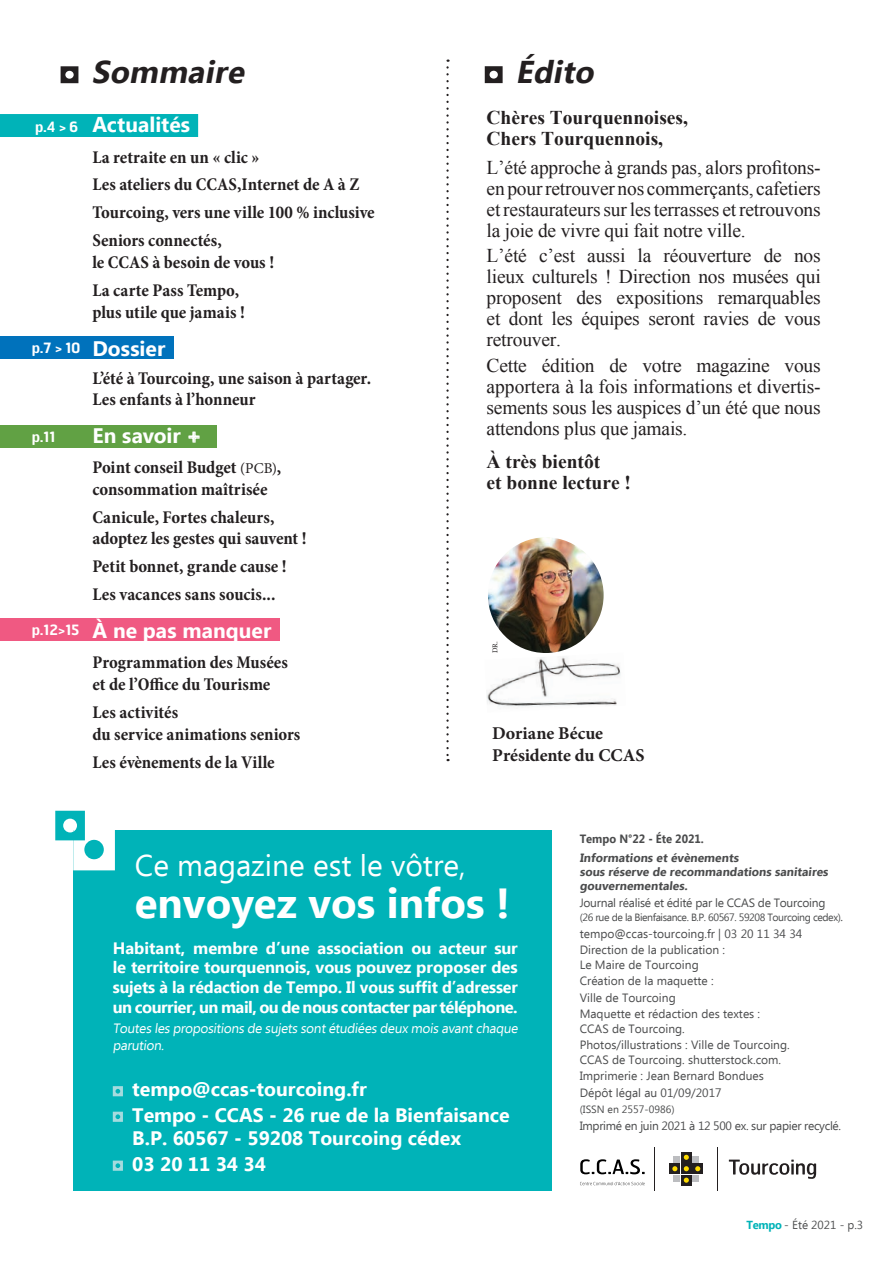
<style>
.page{position:relative;width:893px;height:1263px;background:#fff}
.page>*{position:absolute;margin:0;border:0;box-sizing:border-box;transform-origin:0 0}
.t1{font:700 42px "Ebrima";color:#fff}
.t2{font:italic 700 31.5px "Ebrima";color:#231f20}
.t3{font:30px "Ebrima";color:#fff}
.t4{font:700 21px "Ebrima";color:#fff}
.t5{font:19.5px/21px "Times New Roman";letter-spacing:-.01em;color:#231f20;text-align:justify}
.t6{font:700 19.5px/23.4px "Ebrima";color:#fff}
.t7{font:700 19.5px/21px "Times New Roman";color:#231f20}
.t8{font:700 condensed 18px/21.6px "Minion Pro";color:#231f20}
.t9{font:700 18px "Minion Pro";letter-spacing:-.005em;color:#231f20}
.t10{font:700 16.5px/19.8px "Ebrima";letter-spacing:-.03em;color:#fff;text-align:justify}
.t11{font:600 14.25px "Hermes FB";letter-spacing:-.01em;color:#fff}
.t12{font:13.5px/16.2px "Ebrima";color:#fff}
.t13{font:12px/14.4px "Ebrima";color:#4b4c4d}
.t14{font:700 12px/14.4px "Ebrima";color:#4b4c4d}
.t15{font:12px "Ebrima";letter-spacing:-.025em;color:#4b4c4d}
.t16{font:12px "Ebrima";letter-spacing:-.02em;color:#4b4c4d;scale:.93 1}
.t17{font:700 12px "Ebrima";color:#4b4c4d;scale:.93 1}
.t18{font:11.7px "Ebrima";color:#4e4f50}
.t19{font:10.5px "Ebrima";letter-spacing:-.04em;color:#4b4c4d}
.t20{font:10.5px "Ebrima";color:#4b4c4d}
.t21{font:7.5px "Minion Pro";color:#231f20}
.s1{font-weight:400;font-stretch:normal;font-size:15px}
.s2{font-size:12px}
.s3{font-weight:700;color:#00b3b8}
</style>
<div class="page">
<hr style="left:717px;top:1147px;width:1px;height:43px;background:#231f20">
<hr style="left:655px;top:1147px;width:1px;height:43px;background:#231f20">
<div style="left:681px;top:1152px;width:10px;height:10px;background:#231f20"></div>
<div style="left:693px;top:1164px;width:10px;height:10px;background:#231f20"></div>
<div style="left:670px;top:1164px;width:10px;height:10px;background:#231f20"></div>
<div style="left:681px;top:1175px;width:10px;height:10px;background:#231f20"></div>
<svg style="left:672px;top:1155px;width:28px;height:28px"></svg>
<svg style="left:729px;top:1159px;width:87px;height:20px"></svg>
<svg style="left:580px;top:1159px;width:65px;height:15px"></svg>
<svg style="left:580px;top:1182px;width:65px;height:3px"></svg>
<svg style="left:61px;top:66px;width:17px;height:17px"></svg>
<div style="left:0;top:336px;width:174px;height:23px;background:#0072bc"></div>
<div style="left:0;top:114px;width:198px;height:23px;background:#00b3b8"></div>
<div style="left:0;top:425px;width:217px;height:23px;background:#61a144"></div>
<div style="left:0;top:618px;width:279px;height:23px;background:#f05982"></div>
<svg style="left:485px;top:66px;width:18px;height:17px"></svg>
<svg style="left:446px;top:60px;width:3px;height:701px"></svg>
<div style="left:74px;top:830px;width:478px;height:361px;background:#00b3b8"></div>
<svg style="left:55px;top:811px;width:60px;height:59px"></svg>
<svg style="left:113px;top:1086px;width:10px;height:10px"></svg>
<svg style="left:113px;top:1112px;width:10px;height:10px"></svg>
<svg style="left:113px;top:1160px;width:10px;height:11px"></svg>
<img style="left:488px;top:537px;width:116px;height:116px;border-radius:58px">
<img style="left:487px;top:656px;width:134px;height:51px">
<p class="t2" style="left:91px;top:48px;width:163px">Sommaire</p>
<p class="t11" style="left:35px;top:117px;width:45px">p.4 &gt; 6</p>
<p class="t11" style="left:32px;top:339px;width:50px">p.7 &gt; 10</p>
<p class="t11" style="left:32px;top:427px;width:25px">p.11</p>
<p class="t11" style="left:32px;top:620px;width:49px">p.12&gt;15</p>
<p class="t4" style="left:92px;top:109px;width:99px">Actualités</p>
<p class="t8" style="left:92px;top:146px;width:169px">La retraite en un « clic »</p>
<p class="t8" style="left:92px;top:174px;width:268px">Les ateliers du CCAS,Internet de A à Z</p>
<p class="t8" style="left:92px;top:202px;width:284px">Tourcoing, vers une ville 100 % inclusive</p>
<p class="t8" style="left:92px;top:230px;width:183px">Seniors connectés,<br>le CCAS à besoin de vous !</p>
<p class="t8" style="left:92px;top:279px;width:154px">La carte Pass Tempo, plus utile que jamais !</p>
<p class="t4" style="left:92px;top:333px;width:74px">Dossier</p>
<p class="t8" style="left:92px;top:367px;width:280px">L’été à Tourcoing, une saison à partager.<br>Les enfants à l’honneur</p>
<p class="t4" style="left:92px;top:420px;width:110px">En savoir +</p>
<p class="t8" style="left:92px;top:457px;width:190px">Point conseil Budget <span class="s1">(PCB)</span>, consommation maîtrisée</p>
<p class="t8" style="left:92px;top:506px;width:216px">Canicule, Fortes chaleurs, adoptez les gestes qui sauvent !</p>
<p class="t8" style="left:92px;top:556px;width:196px">Petit bonnet, grande cause !</p>
<p class="t8" style="left:92px;top:584px;width:184px">Les vacances sans soucis...</p>
<p class="t4" style="left:92px;top:615px;width:180px">À ne pas manquer</p>
<p class="t8" style="left:92px;top:652px;width:197px">Programmation des Musées et de l’Office du Tourisme</p>
<p class="t8" style="left:92px;top:701px;width:209px">Les activités<br>du service animations seniors</p>
<p class="t8" style="left:92px;top:751px;width:184px">Les évènements de la Ville</p>
<p class="t2" style="left:516px;top:48px;width:88px">Édito</p>
<p class="t7" style="left:486px;top:106px;width:203px">Chères Tourquennoises,<br>Chers Tourquennois,</p>
<p class="t5" style="left:487px;top:157px;width:336px">L’été approche à grands pas, alors profitons&shy;en pour retrouver nos commerçants, cafetiers et restaurateurs sur les terrasses et retrouvons la joie de vivre qui fait notre ville.</p>
<p class="t5" style="left:487px;top:245px;width:336px">L’été c’est aussi la réouverture de nos lieux culturels ! Direction nos musées qui proposent des expositions remarquables et dont les équipes seront ravies de vous retrouver.</p>
<p class="t5" style="left:487px;top:354px;width:336px">Cette édition de votre magazine vous apportera à la fois informations et divertis&shy;sements sous les auspices d’un été que nous attendons plus que jamais.</p>
<p class="t7" style="left:487px;top:451px;width:146px">À très bientôt<br>et bonne lecture !</p>
<p class="t21" style="left:490px;top:653px;width:13px;rotate:-90deg">DR.</p>
<p class="t9" style="left:492px;top:721px;width:112px">Doriane Bécue</p>
<p class="t9" style="left:492px;top:742px;width:154px">Présidente du CCAS</p>
<p class="t3" style="left:135px;top:844px;width:332px">Ce magazine est le vôtre,</p>
<p class="t1" style="left:135px;top:872px;width:376px">envoyez vos infos !</p>
<p class="t10" style="left:113px;top:938px;width:406px">Habitant, membre d’une association ou acteur sur le territoire tourquennois, vous pouvez proposer des sujets à la rédaction de Tempo. Il vous suffit d’adresser un courrier, un mail, ou de nous contacter par téléphone.</p>
<p class="t12" style="left:113px;top:1021px;width:409px">Toutes les propositions de sujets sontétudiées deux mois avantchaque parution.</p>
<p class="t6" style="left:132px;top:1079px;width:236px">tempo@ccas-tourcoing.fr</p>
<p class="t6" style="left:132px;top:1104px;width:379px">Tempo - CCAS - 26 rue de la Bienfaisance<br>B.P. 60567 - 59208 Tourcoing cédex</p>
<p class="t6" style="left:132px;top:1153px;width:135px">03 20 11 34 34</p>
<p class="t17" style="left:580px;top:830px;width:135px">Tempo N°22 - Éte 2021.</p>
<p class="t14" style="left:580px;top:851px;width:252px">Informations et évènements<br>sous réserve de recommandations sanitaires gouvernementales.</p>
<p class="t16" style="left:580px;top:894px;width:266px">Journal réalisé et édité par le CCAS de Tourcoing</p>
<p class="t19" style="left:580px;top:910px;width:265px">(26 rue de la Bienfaisance. B.P. 60567. 59208 Tourcoing cedex)<span class="s2">.</span></p>
<p class="t13" style="left:580px;top:927px;width:224px">tempo@ccas-tourcoing.fr | 03 20 11 34 34</p>
<p class="t13" style="left:580px;top:944px;width:147px">Direction de la publication :<br>Le Maire de Tourcoing</p>
<p class="t13" style="left:580px;top:975px;width:135px">Création de la maquette :</p>
<p class="t13" style="left:580px;top:991px;width:97px">Ville de Tourcoing</p>
<p class="t13" style="left:580px;top:1008px;width:182px">Maquette et rédaction des textes :<br>CCAS de Tourcoing.</p>
<p class="t13" style="left:580px;top:1038px;width:212px">Photos/illustrations : Ville de Tourcoing.<br>CCAS de Tourcoing. shutterstock.com.</p>
<p class="t13" style="left:580px;top:1069px;width:186px">Imprimerie : Jean Bernard Bondues</p>
<p class="t13" style="left:580px;top:1086px;width:143px">Dépôt légal au 01/09/2017</p>
<p class="t20" style="left:580px;top:1102px;width:96px">(ISSN en 2557-0986)</p>
<p class="t15" style="left:580px;top:1117px;width:263px">Imprimé en juin 2021 à 12 500 ex. sur papier recyclé.</p>
<p class="t18" style="left:746px;top:1216px;width:118px"><span class="s3">Tempo</span> - Été 2021 - p.3</p>
</div>
